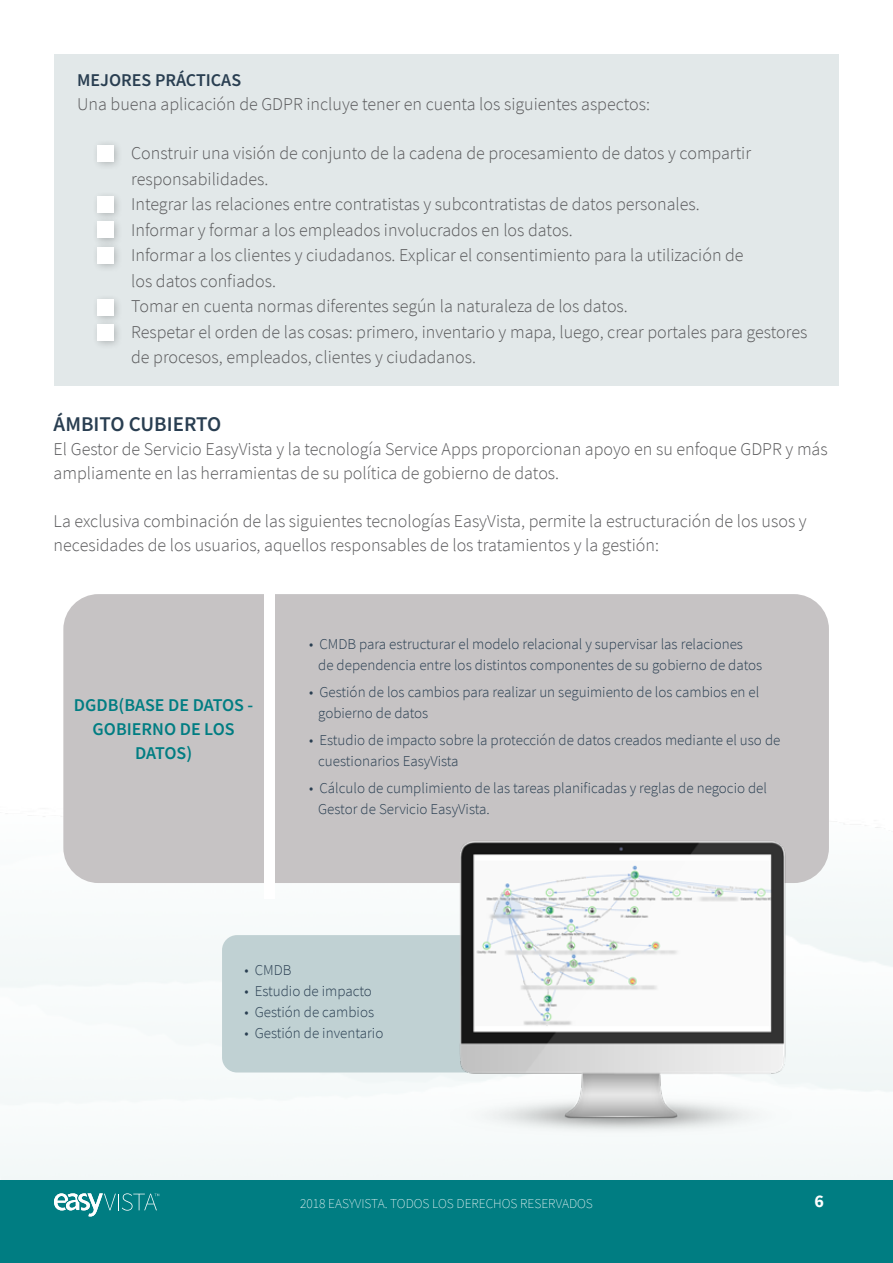
<style>
.page{position:relative;width:893px;height:1263px;background:#fff}
.page>*{position:absolute;margin:0;border:0;box-sizing:border-box;transform-origin:0 0}
.t1{font:600 21px "Source Sans Pro";color:#293e51}
.t2{font:300 18px/25.5px "Source Sans Pro";color:#59595b}
.t3{font:600 18px/24px "Source Sans Pro";color:#007d82;text-align:center}
.t4{font:600 18px "Source Sans Pro";color:#293e51}
.t5{font:700 18px "Source Sans Pro";color:#fff}
.t6{font:300 15px/21px "Source Sans Pro";color:#293e51}
.t7{font:200 13.5px "Source Sans Pro";color:#fff}
</style>
<div class="page">
<div style="left:0;top:1180px;width:893px;height:83px;background:#007d82"></div>
<svg style="left:54px;top:1193px;width:105px;height:23px"></svg>
<div style="left:54px;top:54px;width:785px;height:331px;background:#e2e8e9"></div>
<div style="left:91px;top:139px;width:32px;height:32px;background:#000;opacity:.23"></div>
<div style="left:97px;top:145px;width:16px;height:16px;background:#fff"></div>
<div style="left:91px;top:190px;width:32px;height:32px;background:#000;opacity:.23"></div>
<div style="left:97px;top:196px;width:16px;height:16px;background:#fff"></div>
<div style="left:91px;top:216px;width:32px;height:32px;background:#000;opacity:.23"></div>
<div style="left:97px;top:222px;width:16px;height:16px;background:#fff"></div>
<div style="left:91px;top:241px;width:32px;height:32px;background:#000;opacity:.23"></div>
<div style="left:97px;top:247px;width:16px;height:16px;background:#fff"></div>
<div style="left:91px;top:293px;width:32px;height:32px;background:#000;opacity:.23"></div>
<div style="left:97px;top:299px;width:16px;height:16px;background:#fff"></div>
<div style="left:91px;top:318px;width:32px;height:32px;background:#000;opacity:.23"></div>
<div style="left:97px;top:324px;width:16px;height:16px;background:#fff"></div>
<div style="left:63px;top:594px;width:766px;height:289px;background:#c6c3c4;border-radius:35px"></div>
<div style="left:265px;top:588px;width:10px;height:310px;background:#fff"></div>
<div style="left:222px;top:935px;width:277px;height:137px;background:#c0d1d3;border-radius:15px"></div>
<img style="left:446px;top:841px;width:348px;height:300px">
<p class="t4" style="left:77px;top:68px;width:165px">MEJORES PRÁCTICAS</p>
<p class="t2" style="left:77px;top:91px;width:574px">Una buena aplicación de GDPR incluye tener en cuenta los siguientes aspectos:</p>
<p class="t2" style="left:131px;top:140px;width:678px">Construir una visión de conjunto de la cadena de procesamiento de datos y compartir responsabilidades.<br>Integrar las relaciones entre contratistas y subcontratistas de datos personales.<br>Informar y formar a los empleados involucrados en los datos.<br>Informar a los clientes y ciudadanos. Explicar el consentimiento para la utilización de<br>los datos confiados.<br>Tomar en cuenta normas diferentes según la naturaleza de los datos.<br>Respetar el orden de las cosas: primero, inventario y mapa, luego, crear portales para gestores de procesos, empleados, clientes y ciudadanos.</p>
<p class="t1" style="left:54px;top:410px;width:169px">ÁMBITO CUBIERTO</p>
<p class="t2" style="left:54px;top:437px;width:776px;line-height:24px">El Gestor de Servicio EasyVista y la tecnología Service Apps proporcionan apoyo en su enfoque GDPR y más ampliamente en las herramientas de su política de gobierno de datos.</p>
<p class="t2" style="left:54px;top:509px;width:755px;line-height:24px">La exclusiva combinación de las siguientes tecnologías EasyVista, permite la estructuración de los usos y necesidades de los usuarios, aquellos responsables de los tratamientos y la gestión:</p>
<p class="t3" style="left:74px;top:692px;width:181px">DGDB(BASE DE DATOS -<br>GOBIERNO DE LOS<br>DATOS)</p>
<p class="t6" style="left:318px;top:633px;width:446px;text-indent:-9px">• CMDB para estructurar el modelo relacional y supervisar las relaciones<br>de dependencia entre los distintos componentes de su gobierno de datos</p>
<p class="t6" style="left:318px;top:681px;width:443px;text-indent:-9px">• Gestión de los cambios para realizar un seguimiento de los cambios en el gobierno de datos</p>
<p class="t6" style="left:318px;top:729px;width:464px;text-indent:-9px">• Estudio de impacto sobre la protección de datos creados mediante el uso de cuestionarios EasyVista</p>
<p class="t6" style="left:318px;top:777px;width:450px;text-indent:-9px">• Cálculo de cumplimiento de las tareas planificadas y reglas de negocio del<br>Gestor de Servicio EasyVista.</p>
<p class="t6" style="left:244px;top:960px;width:48px">• CMDB</p>
<p class="t6" style="left:244px;top:981px;width:129px">• Estudio de impacto</p>
<p class="t6" style="left:244px;top:1002px;width:131px">• Gestión de cambios</p>
<p class="t6" style="left:244px;top:1023px;width:140px">• Gestión de inventario</p>
<p class="t7" style="left:300px;top:1196px;width:294px">2018 EASYVISTA. TODOS LOS DERECHOS RESERVADOS</p>
<p class="t5" style="left:814px;top:1189px;width:11px">6</p>
</div>
